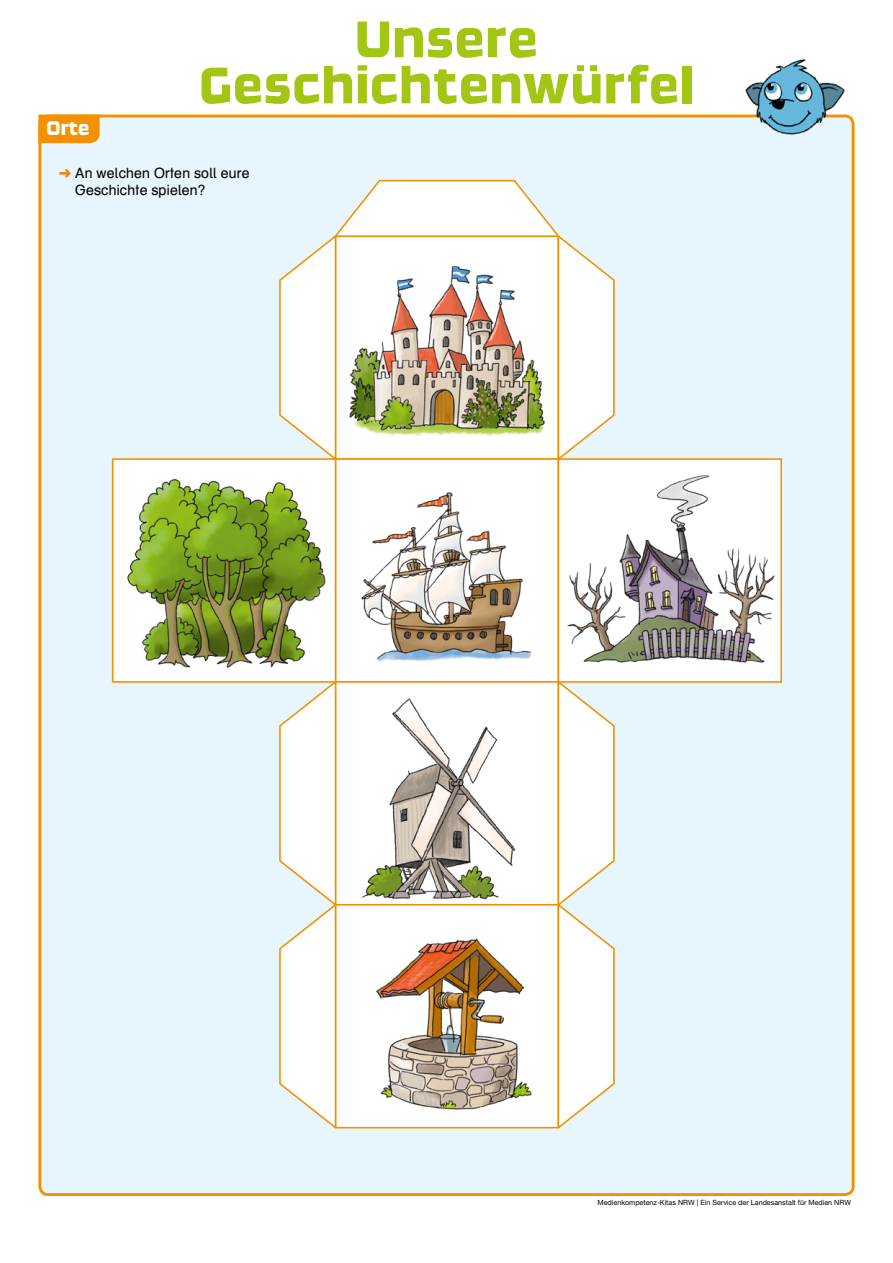
<style>
.page{position:relative;width:893px;height:1263px;background:#fff}
.page>*{position:absolute;margin:0;border:0;box-sizing:border-box;transform-origin:0 0}
.t1{font:60.45px/46px "Ginger";letter-spacing:.015em;color:#a2c613;text-align:center}
.t2{font:23.1px "Ginger";color:#fff}
.t3{font:13.65px/17.2px "Bufit 47";color:#000}
.t4{font:7.2px "Helvetica Neue LT Pro";color:#000}
.s1{color:#f18700}
</style>
<div class="page">
<img style="left:38px;top:114px;width:817px;height:1082px">
<img style="left:736px;top:59px;width:119px;height:88px">
<h1 class="t1" style="left:199px;top:16px;width:496px">Unsere<br>Geschichtenwürfel</h1>
<h2 class="t2" style="left:47px;top:116px;width:44px">Orte</h2>
<h3 class="t3" style="left:75px;top:164px;width:176px;text-indent:-16px"><span class="s1">➜</span> An welchen Orten soll eure<br>Geschichte spielen?</h3>
<p class="t4" style="left:597px;top:1198px;width:255px">Medienkompetenz-Kitas NRW | Ein Service der Landesanstalt für Medien NRW</p>
</div>
